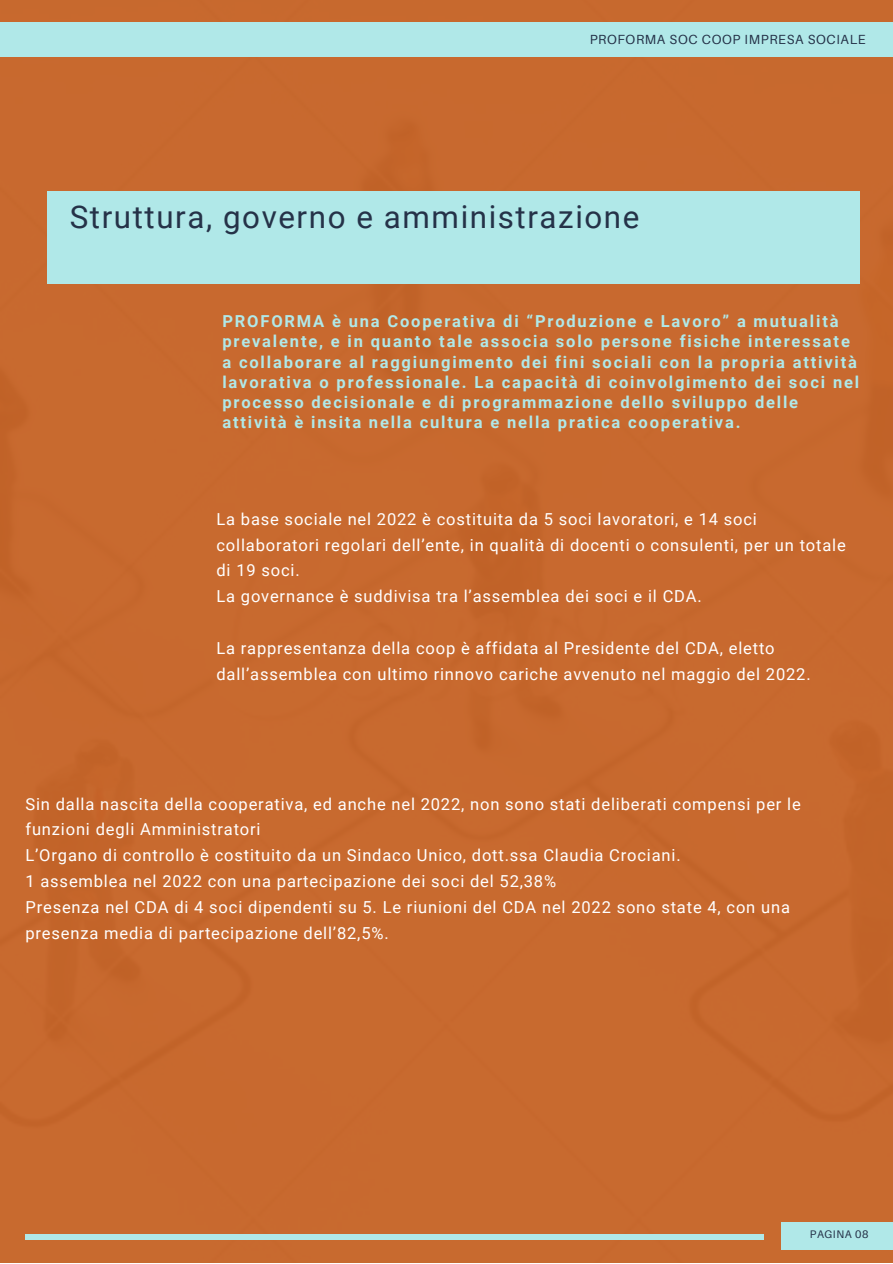
<style>
.page{position:relative;width:893px;height:1264px;background:#fff}
.page>*{position:absolute;margin:0;border:0;box-sizing:border-box;transform-origin:0 0}
.t1{font:31.35px "Roboto";letter-spacing:.05em;color:#253248}
.t2{font:16.5px/25.8px "Roboto";letter-spacing:.05em;color:#fff}
.t3{font:700 16.5px/20.2px "Roboto";letter-spacing:.11em;color:#b0e8e8}
.t4{font:13.2px "Aileron";letter-spacing:.05em;color:#253248}
.t5{font:10.95px "Aileron";letter-spacing:.05em;color:#253248}
</style>
<div class="page">
<div style="left:0;top:0;width:892px;height:1262px;background:#c8692f"></div>
<div style="left:781px;top:1221px;width:111px;height:27px;background:#b0e8e8"></div>
<div style="left:25px;top:1234px;width:739px;height:5px;background:#b0e8e8"></div>
<div style="left:0;top:22px;width:892px;height:34px;background:#b0e8e8"></div>
<div style="left:47px;top:191px;width:812px;height:92px;background:#b0e8e8"></div>
<p class="t4" style="left:589px;top:32px;width:277px">PROFORMA SOC COOP IMPRESA SOCIALE</p>
<p class="t1" style="left:70px;top:199px;width:571px">Struttura, governo e amministrazione</p>
<p class="t3" style="left:222px;top:311px;width:638px">PROFORMA è una Cooperativa di “Produzione e Lavoro” a mutualità prevalente, e in quanto tale associa solo persone fisiche interessate a collaborare al raggiungimento dei fini sociali con la propria attività lavorativa o professionale. La capacità di coinvolgimento dei soci nel processo decisionale e di programmazione dello sviluppo delle attività è insita nella cultura e nella pratica cooperativa.</p>
<p class="t2" style="left:216px;top:506px;width:630px">La base sociale nel 2022 è costituita da 5 soci lavoratori, e 14 soci collaboratori regolari dell’ente, in qualità di docenti o consulenti, per un totale di 19 soci.</p>
<p class="t2" style="left:216px;top:583px;width:487px">La governance è suddivisa tra l’assemblea dei soci e il CDA.</p>
<p class="t2" style="left:216px;top:635px;width:595px">La rappresentanza della coop è affidata al Presidente del CDA, eletto dall’assemblea con ultimo rinnovo cariche avvenuto nel maggio del 2022.</p>
<p class="t2" style="left:25px;top:791px;width:776px">Sin dalla nascita della cooperativa, ed anche nel 2022, non sono stati deliberati compensi per le funzioni degli Amministratori</p>
<p class="t2" style="left:25px;top:842px;width:656px">L’Organo di controllo è costituito da un Sindaco Unico, dott.ssa Claudia Crociani.</p>
<p class="t2" style="left:25px;top:868px;width:532px">1 assemblea nel 2022 con una partecipazione dei soci del 52,38%</p>
<p class="t2" style="left:25px;top:894px;width:766px">Presenza nel CDA di 4 soci dipendenti su 5. Le riunioni del CDA nel 2022 sono state 4, con una presenza media di partecipazione dell’82,5%.</p>
<p class="t5" style="left:809px;top:1227px;width:60px">PAGINA 08</p>
</div>
